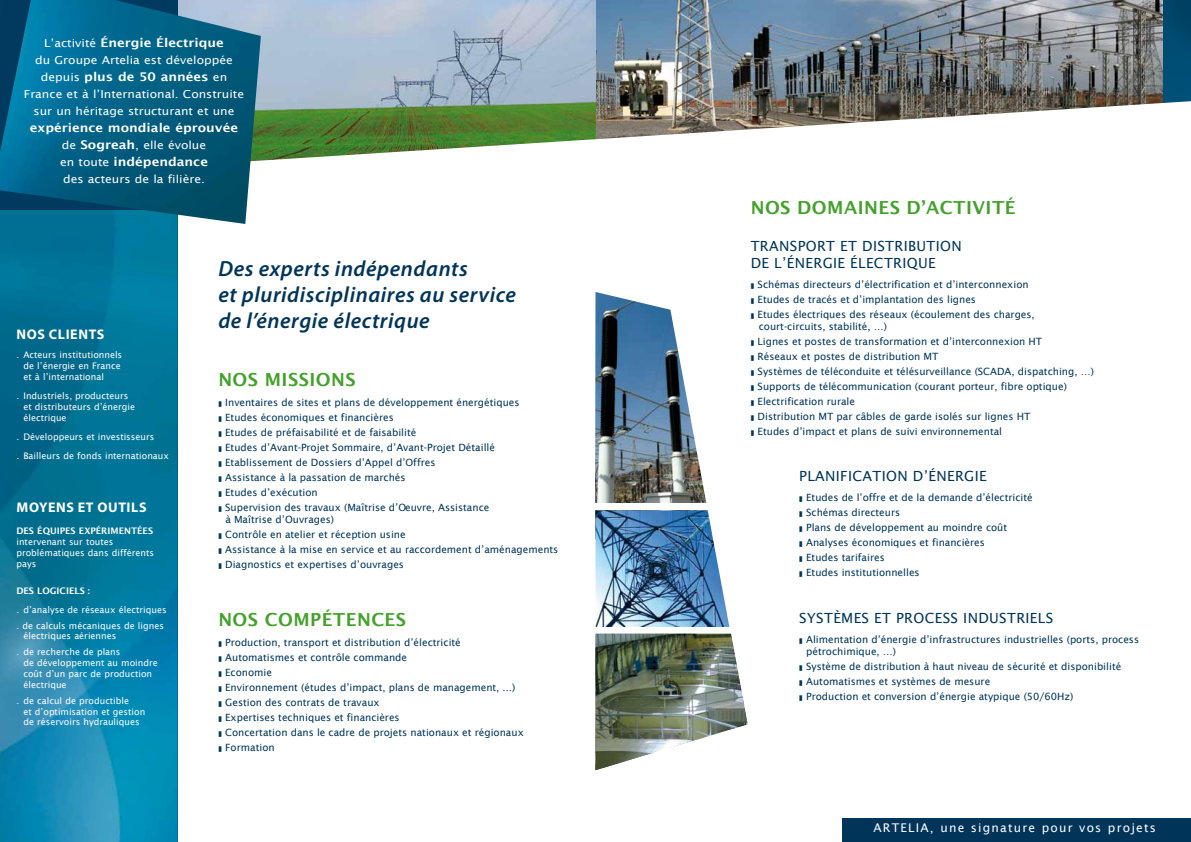
<style>
.page{position:relative;width:1191px;height:842px;background:#fff}
.page>*{position:absolute;margin:0;border:0;box-sizing:border-box;transform-origin:0 0}
.t1{font:italic 600 22px/26.4px "Myriad Pro";letter-spacing:.025em;color:#003559}
.t2{font:600 18px "Lucida Sans";letter-spacing:.025em;color:#44a12b}
.t3{font:14px/16.8px "Lucida Sans";letter-spacing:.025em;color:#003559}
.t4{font:700 14px "Myriad Pro";letter-spacing:.045em;color:#fff}
.t5{font:600 12px "Lucida Sans";color:#fff;scale:1.1 1}
.t6{font:12px "Lucida Sans";letter-spacing:.1em;color:#fff}
.t7{font:11px/17px "Lucida Sans";color:#fff;text-align:center;scale:1.1 1}
.t8{font:10px/15px "Lucida Sans";color:#003559}
.t9{font:9px/10.8px "Lucida Sans";color:#fff}
.t10{font:600 9px "Lucida Sans";color:#fff}
.s1{font-weight:400;font-size:11px}
.s2{font-weight:600;font-size:12px}
</style>
<div class="page">
<img style="left:1162px;top:0;width:29px;height:101px">
<img style="left:595px;top:0;width:567px;height:101px">
<img style="left:595px;top:292px;width:71px;height:211px">
<img style="left:595px;top:633px;width:127px;height:137px">
<img style="left:595px;top:510px;width:71px;height:117px">
<img style="left:666px;top:308px;width:82px;height:424px">
<img style="left:261px;top:0;width:334px;height:101px">
<img style="left:261px;top:101px;width:930px;height:60px">
<div style="left:842px;top:818px;width:349px;height:24px;background:#003559"></div>
<img style="left:0;top:224px;width:178px;height:618px">
<img style="left:0;top:0;width:261px;height:224px">
<p class="t5" style="left:44px;top:36px;width:165px"><span class="s1">L’activité</span> énergie électrique</p>
<p class="t7" style="left:35px;top:51px;width:181px">du Groupe Artelia est développée</p>
<p class="t5" style="left:41px;top:70px;width:171px"><span class="s1">depuis</span> plus de 50 années <span class="s1">en</span></p>
<p class="t7" style="left:24px;top:85px;width:202px">France et à l’International. Construite sur un héritage structurant et une</p>
<p class="t5" style="left:30px;top:121px;width:191px">expérience mondiale éprouvée</p>
<p class="t7" style="left:62px;top:136px;width:133px">de <span class="s2">Sogreah</span>, elle évolue</p>
<p class="t5" style="left:60px;top:155px;width:136px"><span class="s1">en toute</span> indépendance</p>
<p class="t7" style="left:63px;top:170px;width:130px">des acteurs de la filière.</p>
<h3 class="t4" style="left:17px;top:325px;width:89px">NOS CLIENTS</h3>
<p class="t9" style="left:23px;top:350px;width:100px;text-indent:-7px">. Acteurs institutionnels de l’énergie en France et à l’international</p>
<p class="t9" style="left:23px;top:390px;width:113px;text-indent:-7px">. Industriels, producteurs et distributeurs d’énergie électrique</p>
<p class="t9" style="left:16px;top:427px;width:154px;line-height:19px">. Développeurs et investisseurs<br>. Bailleurs de fonds internationaux</p>
<h3 class="t4" style="left:17px;top:498px;width:131px">MOYENS ET OUTILS</h3>
<p class="t10" style="left:16px;top:526px;width:138px">Des équipes expérimentées</p>
<p class="t9" style="left:16px;top:536px;width:139px">intervenant sur toutes problématiques dans différents pays</p>
<p class="t10" style="left:16px;top:585px;width:75px">Des logiciels :</p>
<p class="t9" style="left:16px;top:601px;width:152px;line-height:16px">. d’analyse de réseaux électriques . de calculs mécaniques de lignes</p>
<p class="t9" style="left:16px;top:628px;width:105px;line-height:16px;text-align:center">électriques aériennes<br>. de recherche de plans</p>
<p class="t9" style="left:23px;top:657px;width:136px">de développement au moindre coût d’un parc de production électrique</p>
<p class="t9" style="left:23px;top:695px;width:123px;text-indent:-7px">. de calcul de productible<br>et d’optimisation et gestion de réservoirs hydrauliques</p>
<h1 class="t1" style="left:218px;top:254px;width:299px">Des experts indépendants<br>et pluridisciplinaires au service de l’énergie électrique</h1>
<h2 class="t2" style="left:218px;top:369px;width:14px">NOS</h2>
<h2 class="t2" style="left:265px;top:369px;width:13px">MISSIONS</h2>
<p class="t8" style="left:225px;top:395px;width:296px">Inventaires de sites et plans de développement énergétiques Etudes économiques et financières<br>Etudes de préfaisabilité et de faisabilité<br>Etudes d’Avant-Projet Sommaire, d’Avant-Projet Détaillé Etablissement de dossiers d’appel d’offres<br>Assistance à la passation de marchés<br>Etudes d’exécution<br>Supervision des travaux (maîtrise d’Oeuvre, assistance</p>
<p class="t8" style="left:225px;top:512px;width:335px">à Maîtrise d’Ouvrages)<br>Contrôle en atelier et réception usine<br>Assistance à la mise en service et au raccordement d’aménagements Diagnostics et expertises d’ouvrages</p>
<h2 class="t2" style="left:218px;top:609px;width:189px">Nos compétences</h2>
<p class="t8" style="left:225px;top:635px;width:300px">Production, transport et distribution d’électricité Automatismes et contrôle commande<br>Economie<br>Environnement (études d’impact, plans de management, ...)<br>Gestion des contrats de travaux<br>Expertises techniques et financières<br>Concertation dans le cadre de projets nationaux et régionaux Formation</p>
<h2 class="t2" style="left:750px;top:197px;width:266px">N os domaines d’activité</h2>
<h3 class="t3" style="left:750px;top:238px;width:29px">Transpo</h3>
<h3 class="t3" style="left:750px;top:238px;width:186px;text-indent:66px">rt et Distri bution de l’énergie</h3>
<h3 class="t3" style="left:850px;top:254px;width:18px">élect</h3>
<h3 class="t3" style="left:893px;top:254px;width:42px">rique</h3>
<p class="t8" style="left:757px;top:277px;width:279px">Schémas directeurs d’électrification et d’interconnexion<br>Etudes de tracés et d’implantation des lignes<br>Etudes électriques des réseaux (écoulement des charges,</p>
<p class="t8" style="left:757px;top:319px;width:338px">court-circuits, stabilité, …)<br>Lignes et postes de transformation et d’interconnexion HT<br>Réseaux et postes de distribution MT<br>Systèmes de téléconduite et télésurveillance (SCADA, dispatching, …)<br>Supports de télécommunication (courant porteur, fibre optique)<br>Electrification rurale<br>Distribution MT par câbles de garde isolés sur lignes HT<br>Etudes d’impact et plans de suivi environnemental</p>
<h3 class="t3" style="left:799px;top:468px;width:18px">Planification</h3>
<h3 class="t3" style="left:913px;top:468px;width:60px">d’énergie</h3>
<p class="t8" style="left:806px;top:490px;width:228px">Etudes de l’offre et de la demande d’électricité<br>Schémas directeurs<br>Plans de développement au moindre coût<br>Analyses économiques et financières<br>Etudes tarifaires<br>Etudes institutionnelles</p>
<h3 class="t3" style="left:799px;top:609px;width:52px">Systèmes</h3>
<h3 class="t3" style="left:874px;top:609px;width:49px">et Process</h3>
<h3 class="t3" style="left:963px;top:609px;width:70px">Industriels</h3>
<p class="t8" style="left:806px;top:633px;width:334px;line-height:12px">Alimentation d’énergie d’infrastructures industrielles (ports, process pétrochimique, …)</p>
<p class="t8" style="left:806px;top:659px;width:317px">Système de distribution à haut niveau de sécurité et disponibilité<br>Automatismes et systèmes de mesure<br>Production et conversion d’énergie atypique (50/60Hz)</p>
<p class="t6" style="left:873px;top:821px;width:284px">ARTELIA, une signature pour vos projets</p>
</div>
